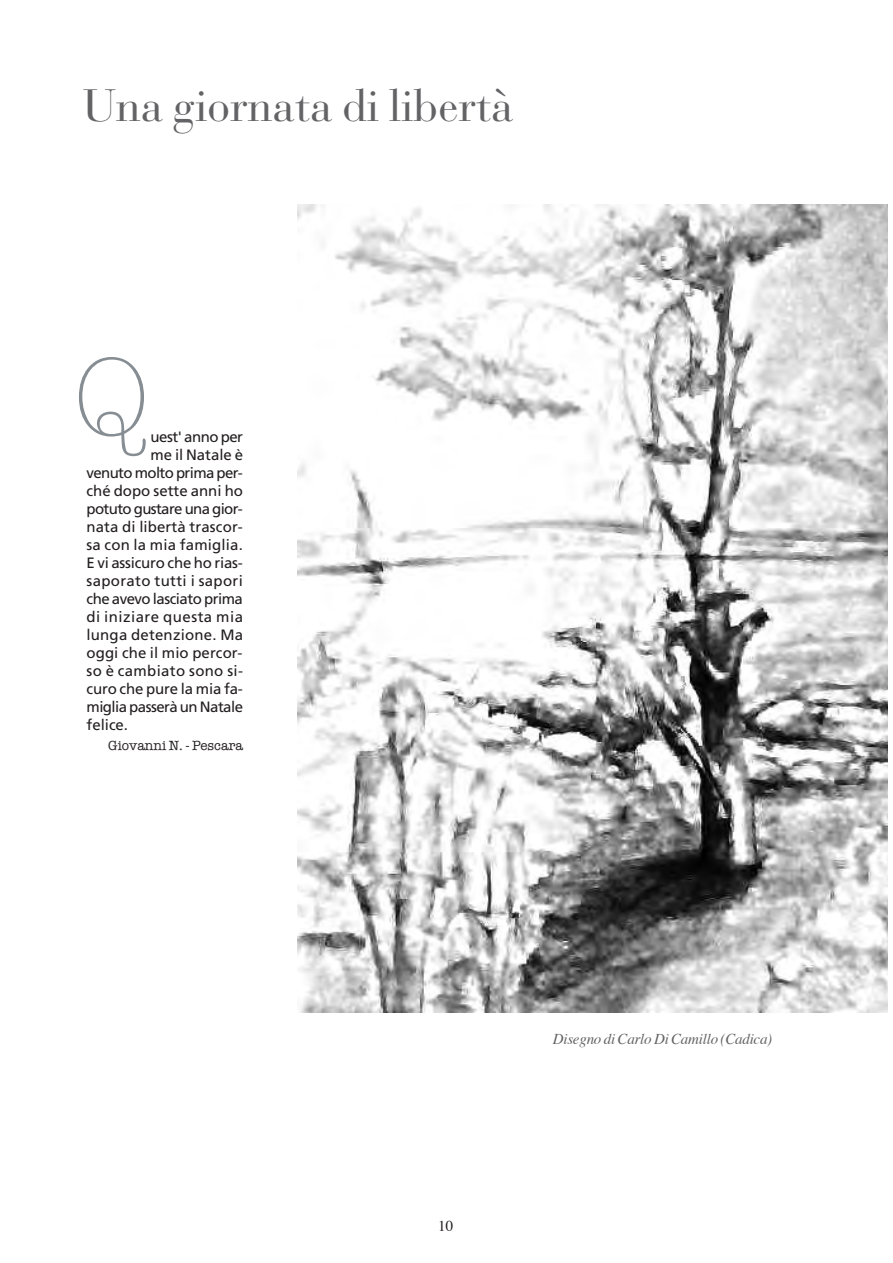
<style>
.page{position:relative;width:893px;height:1263px;background:#fff}
.page>*{position:absolute;margin:0;border:0;box-sizing:border-box;transform-origin:0 0}
.t1{font:300 112.8px "American Typewriter";color:#868d93}
.t2{font:45px "Bauer Bodoni";color:#636366}
.t3{font:15px "Frutiger";color:#231f20}
.t4{font:15px "Frutiger";letter-spacing:-.035em;color:#231f20}
.t5{font:15px "Frutiger";letter-spacing:-.04em;color:#231f20}
.t6{font:15px "Frutiger";letter-spacing:.025em;color:#231f20}
.t7{font:italic 15px "Times";letter-spacing:-.015em;color:#636366}
.t8{font:15px "Frutiger";letter-spacing:.03em;color:#231f20}
.t9{font:15px "Times";color:#231f20}
.t10{font:13.5px "American Typewriter";color:#231f20}
</style>
<div class="page">
<img style="left:298px;top:204px;width:589px;height:808px">
<h2 class="t2" style="left:83px;top:89px;width:432px">Una giornata di libertà</h2>
<h1 class="t1" style="left:73px;top:334px;width:77px">Q</h1>
<p class="t4" style="left:151px;top:431px;width:94px">uest' anno per</p>
<p class="t3" style="left:151px;top:449px;width:94px">me il Natale è</p>
<p class="t5" style="left:87px;top:467px;width:158px">venuto molto prima per-</p>
<p class="t3" style="left:87px;top:485px;width:158px">ché dopo sette anni ho</p>
<p class="t5" style="left:87px;top:503px;width:158px">potuto gustare una gior-</p>
<p class="t3" style="left:87px;top:521px;width:158px">nata di libertà trascor-</p>
<p class="t3" style="left:87px;top:539px;width:158px">sa con la mia famiglia.</p>
<p class="t3" style="left:87px;top:557px;width:158px">E vi assicuro che ho rias-</p>
<p class="t6" style="left:87px;top:575px;width:158px">saporato tutti i sapori</p>
<p class="t4" style="left:87px;top:593px;width:158px">che avevo lasciato prima</p>
<p class="t8" style="left:87px;top:611px;width:158px">di iniziare questa mia</p>
<p class="t3" style="left:87px;top:629px;width:158px">lunga detenzione. Ma</p>
<p class="t3" style="left:87px;top:647px;width:158px">oggi che il mio percor-</p>
<p class="t6" style="left:87px;top:665px;width:158px">so è cambiato sono si-</p>
<p class="t3" style="left:87px;top:683px;width:158px">curo che pure la mia fa-</p>
<p class="t4" style="left:87px;top:701px;width:158px">miglia passerà un Natale</p>
<p class="t3" style="left:87px;top:719px;width:43px">felice.</p>
<p class="t10" style="left:108px;top:738px;width:136px">Giovanni N. - Pescara</p>
<p class="t9" style="left:438px;top:1219px;width:16px">10</p>
<p class="t7" style="left:553px;top:1033px;width:221px">Disegno di Carlo Di Camillo (Cadica)</p>
</div>
